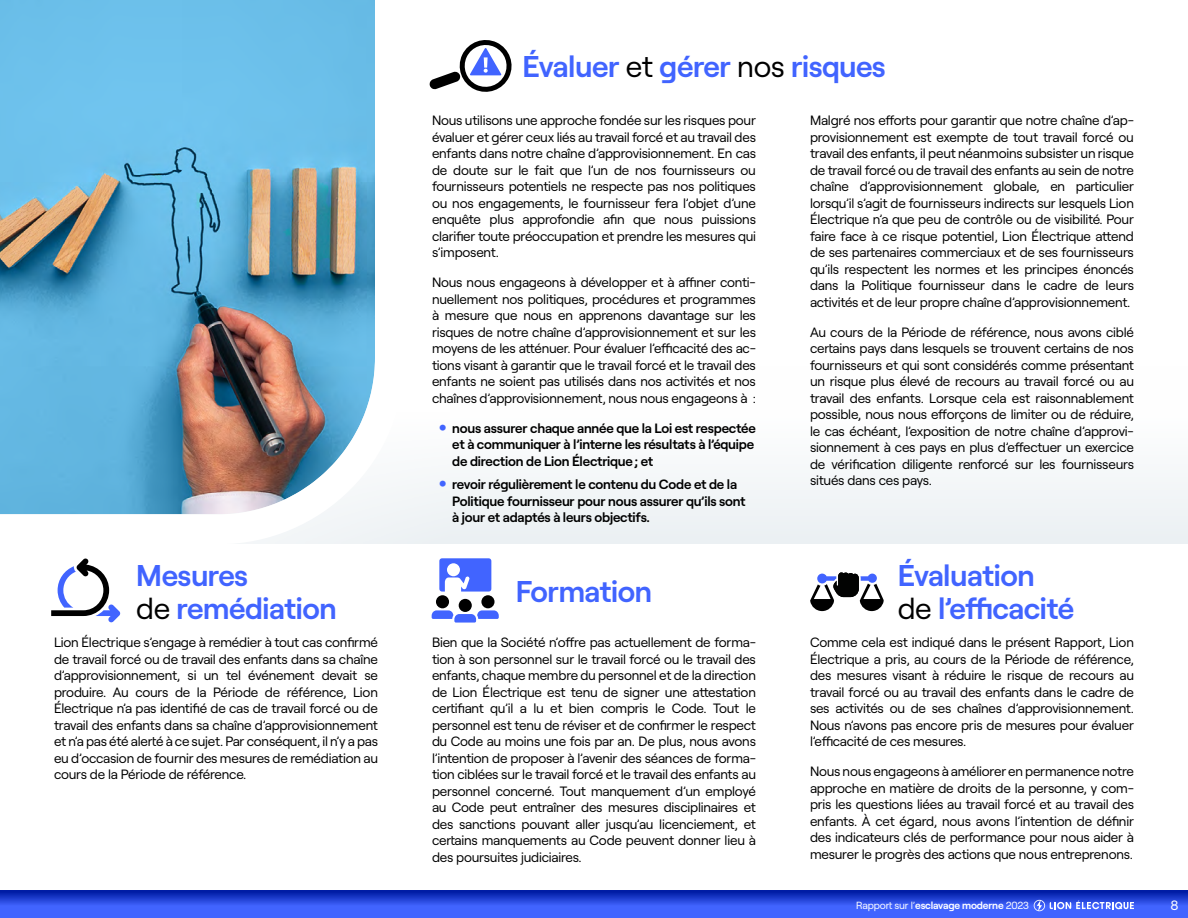
<style>
.page{position:relative;width:1188px;height:918px;background:#fff}
.page>*{position:absolute;margin:0;border:0;box-sizing:border-box;transform-origin:0 0}
.t1{font:600 30px/33px "Roobert LE";letter-spacing:-.015em;color:#4164ff}
.t2{font:13.5px/16.5px "Roobert LE";letter-spacing:-.015em;color:#000;text-align:justify}
.t3{font:600 13.5px/16.5px "Roobert LE";letter-spacing:-.015em;color:#000}
.t4{font:13.5px "Roobert LE";color:#fff}
.t5{font:10.35px "Roobert LE";letter-spacing:-.015em;color:#fff}
.s1{font-weight:400;color:#000}
.s2{font-size:20.25px;color:#4164ff}
.s3{font-weight:600}
</style>
<div class="page">
<svg style="left:0;top:891px;width:1188px;height:27px;background:#2d4ee3"></svg>
<svg style="left:1034px;top:900px;width:100px;height:11px"></svg>
<div style="left:0;top:366px;width:1188px;height:178px;background:#f8fafb"></div>
<svg style="left:0;top:0;width:420px;height:544px"></svg>
<svg style="left:429px;top:40px;width:83px;height:52px"></svg>
<svg style="left:51px;top:558px;width:69px;height:64px"></svg>
<svg style="left:439px;top:558px;width:52px;height:34px"></svg>
<svg style="left:432px;top:610px;width:67px;height:13px"></svg>
<div style="left:481px;top:595px;width:14px;height:13px;background:#000;border-radius:50%"></div>
<div style="left:436px;top:595px;width:13px;height:13px;background:#000;border-radius:50%"></div>
<div style="left:459px;top:599px;width:13px;height:13px;background:#000;border-radius:50%"></div>
<svg style="left:810px;top:572px;width:74px;height:39px"></svg>
<h1 class="t1" style="left:523px;top:47px;width:365px">Évaluer <span class="s1">et</span> gérer <span class="s1">nos</span> risques</h1>
<h1 class="t1" style="left:136px;top:556px;width:202px">Mesures<br><span class="s1">de</span> remédiation</h1>
<p class="t2" style="left:432px;top:111px;width:326px">Nous utilisons une approche fondée sur les risques pour évaluer et gérer ceux liés au travail forcé et au travail des enfants dans notre chaîne d’approvisionnement. En cas de doute sur le fait que l’un de nos fournisseurs ou fournisseurs potentiels ne respecte pas nos politiques ou nos engagements, le fournisseur fera l’objet d’une enquête plus approfondie afin que nous puissions clarifier toute préoccupation et prendre les mesures qui s’imposent.</p>
<p class="t2" style="left:432px;top:273px;width:326px">Nous nous engageons à développer et à affiner conti&shy;nuellement nos politiques, procédures et programmes à mesure que nous en apprenons davantage sur les risques de notre chaîne d’approvisionnement et sur les moyens de les atténuer. Pour évaluer l’efficacité des ac&shy;tions visant à garantir que le travail forcé et le travail des enfants ne soient pas utilisés dans nos activités et nos chaînes d’approvisionnement, nous nous engageons à :</p>
<p class="t3" style="left:452px;top:419px;width:305px;text-indent:-14px"><span class="s2">•</span> nous assurer chaque année que la Loi est respectée et à communiquer à l’interne les résultats à l’équipe de direction de Lion Électrique; et</p>
<p class="t3" style="left:452px;top:475px;width:295px;text-indent:-14px"><span class="s2">•</span> revoir régulièrement le contenu du Code et de la<br>Politique fournisseur pour nous assurer qu’ils sont à jour et adaptés à leurs objectifs.</p>
<h1 class="t1" style="left:516px;top:573px;width:138px">Formation</h1>
<p class="t2" style="left:810px;top:111px;width:326px">Malgré nos efforts pour garantir que notre chaîne d’ap&shy;provisionnement est exempte de tout travail forcé ou travail des enfants, il peut néanmoins subsister un risque de travail forcé ou de travail des enfants au sein de notre chaîne d’approvisionnement globale, en particulier lorsqu’il s’agit de fournisseurs indirects sur lesquels Lion Électrique n’a que peu de contrôle ou de visibilité. Pour faire face à ce risque potentiel, Lion Électrique attend de ses partenaires commerciaux et de ses fournisseurs qu’ils respectent les normes et les principes énoncés dans la Politique fournisseur dans le cadre de leurs activités et de leur propre chaîne d’approvisionnement.</p>
<p class="t2" style="left:810px;top:323px;width:326px">Au cours de la Période de référence, nous avons ciblé certains pays dans lesquels se trouvent certains de nos fournisseurs et qui sont considérés comme présentant un risque plus élevé de recours au travail forcé ou au travail des enfants. Lorsque cela est raisonnablement possible, nous nous efforçons de limiter ou de réduire, le cas échéant, l’exposition de notre chaîne d’approvi&shy;sionnement à ces pays en plus d’effectuer un exercice de vérification diligente renforcé sur les fournisseurs situés dans ces pays.</p>
<h1 class="t1" style="left:898px;top:556px;width:178px">Évaluation <span class="s1">de</span> l’efficacité</h1>
<p class="t2" style="left:54px;top:633px;width:326px">Lion Électrique s’engage à remédier à tout cas confirmé de travail forcé ou de travail des enfants dans sa chaîne d’approvisionnement, si un tel événement devait se produire. Au cours de la Période de référence, Lion Électrique n’a pas identifié de cas de travail forcé ou de travail des enfants dans sa chaîne d’approvisionnement et n’a pas été alerté à ce sujet. Par conséquent, il n’y a pas eu d’occasion de fournir des mesures de remédiation au cours de la Période de référence.</p>
<p class="t2" style="left:432px;top:633px;width:326px">Bien que la Société n’offre pas actuellement de forma&shy;tion à son personnel sur le travail forcé ou le travail des enfants, chaque membre du personnel et de la direction de Lion Électrique est tenu de signer une attestation certifiant qu’il a lu et bien compris le Code. Tout le personnel est tenu de réviser et de confirmer le respect du Code au moins une fois par an. De plus, nous avons l’intention de proposer à l’avenir des séances de forma&shy;tion ciblées sur le travail forcé et le travail des enfants au personnel concerné. Tout manquement d’un employé au Code peut entraîner des mesures disciplinaires et des sanctions pouvant aller jusqu’au licenciement, et certains manquements au Code peuvent donner lieu à des poursuites judiciaires.</p>
<p class="t2" style="left:810px;top:633px;width:326px;text-align:left">Comme cela est indiqué dans le présent Rapport, Lion Électrique a pris, au cours de la Période de référence, des mesures visant à réduire le risque de recours au travail forcé ou au travail des enfants dans le cadre de ses activités ou de ses chaînes d’approvisionnement.<br>Nous n’avons pas encore pris de mesures pour évaluer l’efficacité de ces mesures.</p>
<p class="t2" style="left:810px;top:762px;width:326px">Nous nous engageons à améliorer en permanence notre approche en matière de droits de la personne, y com&shy;pris les questions liées au travail forcé et au travail des enfants. À cet égard, nous avons l’intention de définir des indicateurs clés de performance pour nous aider à mesurer le progrès des actions que nous entreprenons.</p>
<p class="t5" style="left:856px;top:898px;width:175px">Rapport sur l’<span class="s3">esclavage moderne</span> 2023</p>
<p class="t4" style="left:1170px;top:895px;width:10px">8</p>
</div>
